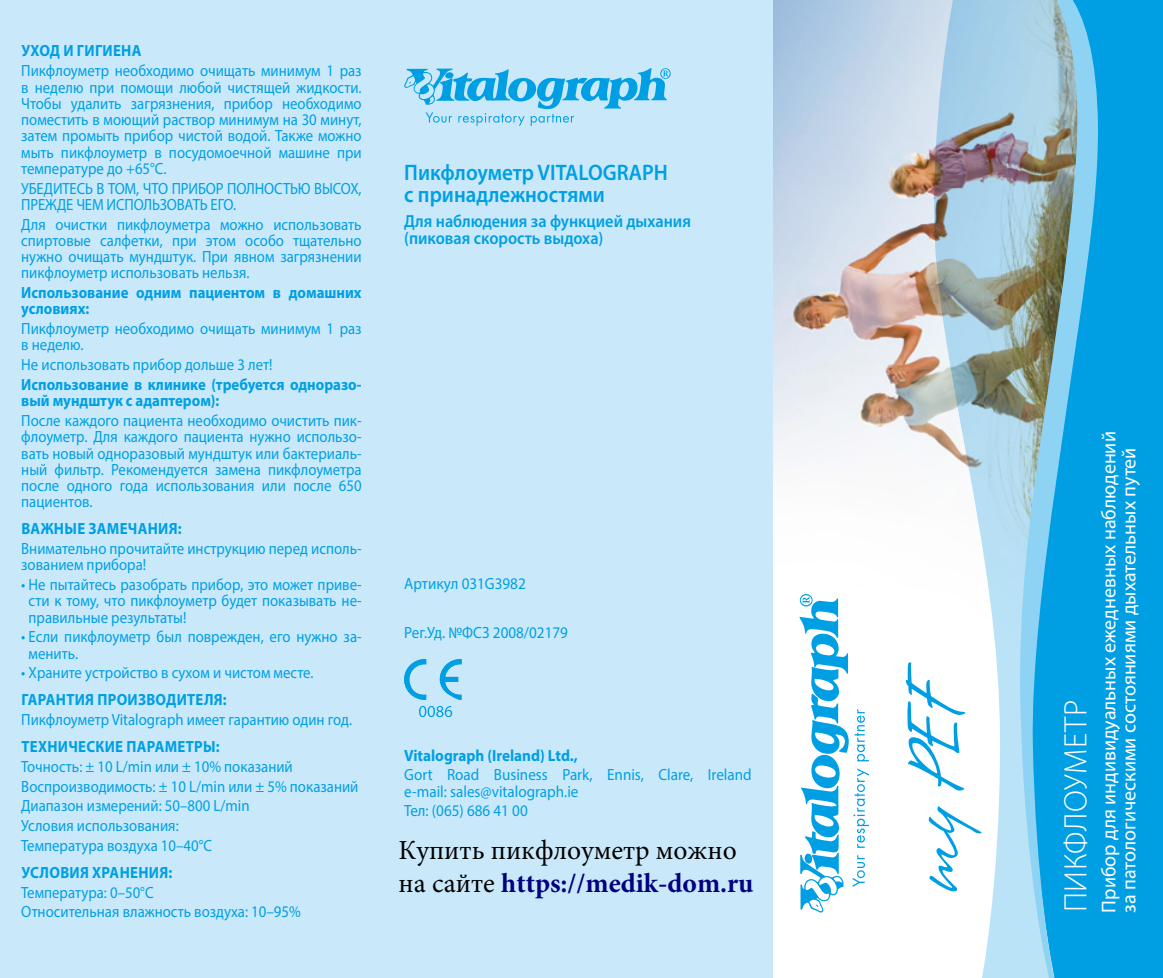
<style>
.page{position:relative;width:1163px;height:978px;background:#fff}
.page>*{position:absolute;margin:0;border:0;box-sizing:border-box;transform-origin:0 0}
.t1{font:300 32.5px "Myriad Pro";letter-spacing:.02em;color:#fff}
.t2{font:27.5px/33px "Minion Pro";color:#000}
.t3{font:600 22.5px/22.5px "Myriad Pro";color:#009fe3;scale:.93 1}
.t4{font:20px/20px "Myriad Pro";color:#fff}
.t5{font:600 17.5px/17.5px "Myriad Pro";color:#009fe3;scale:.93 1}
.t6{font:16.25px/16.2px "Myriad Pro";color:#009fe3;scale:.91 1}
.t7{font:16.25px/16.2px "Myriad Pro";color:#009fe3;scale:.93 1}
.t8{font:700 16.25px/16.2px "Myriad Pro";color:#009fe3;scale:.91 1}
.t9{font:700 16.25px "Myriad Pro";letter-spacing:.02em;color:#009fe3;scale:.91 1}
.t10{font:16.25px/16.2px "Myriad Pro";color:#009fe3;scale:.9 1}
.t11{font:700 16.25px "Myriad Pro";color:#009fe3;scale:.93 1}
.s1{font-weight:700;color:#000080}
</style>
<div class="page">
<img style="left:772px;top:0;width:161px;height:730px">
<div style="left:1097px;top:0;width:65px;height:978px;background:#009fe3"></div>
<svg style="left:799px;top:594px;width:69px;height:319px"></svg>
<svg style="left:933px;top:0;width:83px;height:978px"></svg>
<svg style="left:1016px;top:0;width:81px;height:978px;background:#55b0d4"></svg>
<svg style="left:928px;top:806px;width:53px;height:85px"></svg>
<svg style="left:905px;top:662px;width:60px;height:129px"></svg>
<div style="left:361px;top:0;width:411px;height:978px;background:#c9e9fb"></div>
<div style="left:0;top:0;width:376px;height:978px;background:#c9e9fb"></div>
<svg style="left:404px;top:68px;width:266px;height:58px"></svg>
<svg style="left:404px;top:659px;width:57px;height:58px"></svg>
<p class="t9" style="left:21px;top:40px;width:133px">УХОД И ГИГИЕНА</p>
<p class="t6" style="left:21px;top:62px;width:375px;text-align:justify">Пикфлоуметр необходимо очищать минимум 1 раз в неделю при помощи любой чистящей жидкости.<br>Чтобы удалить загрязнения, прибор необходимо поместить в моющий раствор минимум на 30 минут, затем промыть прибор чистой водой. Также можно мыть пикфлоуметр в посудомоечной машине при температуре до +65°С.</p>
<p class="t10" style="left:21px;top:180px;width:379px">УБЕДИТЕСЬ В ТОМ, ЧТО ПРИБОР ПОЛНОСТЬЮ ВЫСОХ,<br>ПРЕЖДЕ ЧЕМ ИСПОЛЬЗОВАТЬ ЕГО.</p>
<p class="t6" style="left:21px;top:216px;width:375px;text-align:justify">Для очистки пикфлоуметра можно использовать спиртовые салфетки, при этом особо тщательно нужно очищать мундштук. При явном загрязнении пикфлоуметр использовать нельзя.</p>
<p class="t8" style="left:21px;top:284px;width:375px">Использование одним пациентом в домашних условиях:</p>
<p class="t6" style="left:21px;top:320px;width:375px">Пикфлоуметр необходимо очищать минимум 1 раз в неделю.</p>
<p class="t6" style="left:21px;top:356px;width:277px">Не использовать прибор дольше 3 лет!</p>
<p class="t8" style="left:21px;top:376px;width:375px">Использование в клинике (требуется одноразо&shy;вый мундштук с адаптером):</p>
<p class="t6" style="left:21px;top:412px;width:375px;text-align:justify">После каждого пациента необходимо очистить пик&shy;флоуметр. Для каждого пациента нужно использо&shy;вать новый одноразовый мундштук или бактериаль&shy;ный фильтр. Рекомендуется замена пикфлоуметра после одного года использования или после 650 пациентов.</p>
<p class="t9" style="left:21px;top:518px;width:177px">ВАЖНЫЕ ЗАМЕЧАНИЯ:</p>
<p class="t6" style="left:21px;top:540px;width:375px">Внимательно прочитайте инструкцию перед исполь&shy;зованием прибора!</p>
<p class="t6" style="left:29px;top:576px;width:367px;text-align:justify;text-indent:-7px">• Не пытайтесь разобрать прибор, это может приве&shy;сти к тому, что пикфлоуметр будет показывать не&shy;правильные результаты!</p>
<p class="t6" style="left:29px;top:629px;width:367px;text-indent:-7px">• Если пикфлоуметр был поврежден, его нужно за&shy;менить.</p>
<p class="t6" style="left:21px;top:665px;width:323px">• Храните устройство в сухом и чистом месте.</p>
<p class="t9" style="left:21px;top:689px;width:227px">ГАРАНТИЯ ПРОИЗВОДИТЕЛЯ:</p>
<p class="t6" style="left:21px;top:711px;width:365px">Пикфлоуметр Vitalograph имеет гарантию один год.</p>
<p class="t9" style="left:21px;top:736px;width:219px">ТЕХНИЧЕСКИЕ ПАРАМЕТРЫ:</p>
<p class="t6" style="left:21px;top:756px;width:372px;line-height:19.8px">Точность: ± 10 L/min или ± 10% показаний Воспроизводимость: ± 10 L/min или ± 5% показаний Диапазон измерений: 50–800 L/min<br>Условия использования:<br>Температура воздуха 10–40°C</p>
<p class="t9" style="left:21px;top:862px;width:167px">УСЛОВИЯ ХРАНЕНИЯ:</p>
<p class="t6" style="left:21px;top:882px;width:308px;line-height:19.8px">Температура: 0–50°C<br>Относительная влажность воздуха: 10–95%</p>
<h3 class="t3" style="left:404px;top:160px;width:285px">Пикфлоуметр VITALOGRAPH с принадлежностями</h3>
<p class="t5" style="left:404px;top:212px;width:310px">Для наблюдения за функцией дыхания (пиковая скорость выдоха)</p>
<p class="t7" style="left:404px;top:575px;width:132px">Артикул 031G3982</p>
<p class="t7" style="left:404px;top:625px;width:177px">Рег.Уд. №ФСЗ 2008/02179</p>
<p class="t11" style="left:404px;top:744px;width:188px">Vitalograph (Ireland) Ltd.,</p>
<p class="t7" style="left:404px;top:766px;width:375px">Gort Road Business Park, Ennis, Clare, Ireland e-mail: sales@vitalograph.ie</p>
<p class="t7" style="left:404px;top:803px;width:134px">Тел: (065) 686 41 00</p>
<h2 class="t2" style="left:398px;top:834px;width:356px">Купить пикфлоуметр можно на сайте <span class="s1">https://medik-dom.ru</span></h2>
<h1 class="t1" style="left:1055px;top:912px;width:214px;rotate:-90deg">ПИКФЛОУМЕТР</h1>
<p class="t4" style="left:1098px;top:913px;width:483px;rotate:-90deg">Прибор для индивидуальных ежедневных наблюдений за патологическими состояниями дыхательных путей</p>
</div>
